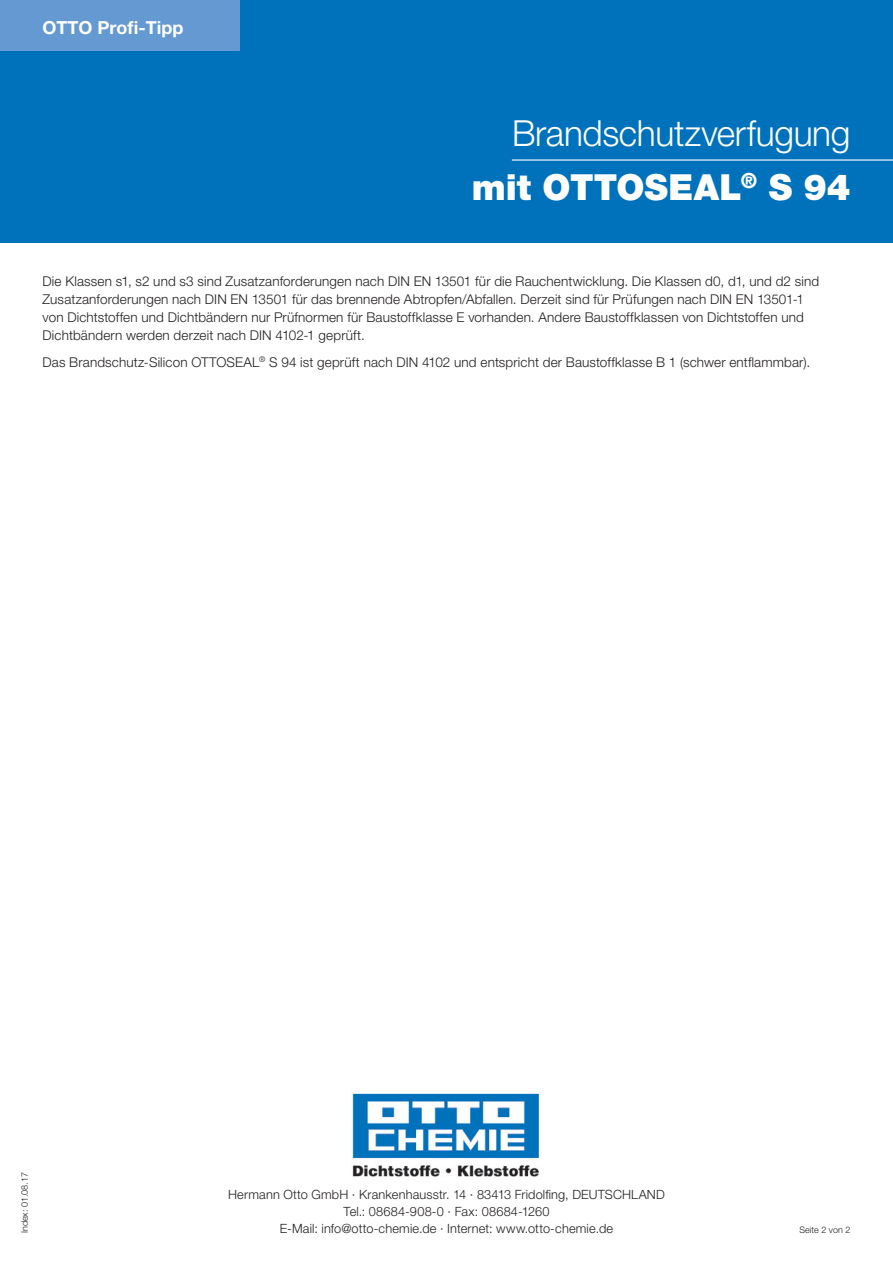
<style>
.page{position:relative;width:893px;height:1263px;background:#fff}
.page>*{position:absolute;margin:0;border:0;box-sizing:border-box;transform-origin:0 0}
.t1{font:300 36px/54px "Helvetica Neue LT Pro";letter-spacing:-.01em;color:#fff;text-align:right}
.t2{font:700 18px "Helvetica Neue LT Pro";color:#fff}
.t3{font:300 13.5px/18px "Helvetica Neue LT Pro";letter-spacing:.01em;color:#231f20}
.t4{font:300 12.75px/17.2px "Helvetica Neue LT Pro";letter-spacing:.015em;color:#231f20;text-align:center}
.t5{font:300 9px "Helvetica Neue LT Pro";color:#231f20}
.s1{font-weight:900}
</style>
<div class="page">
<div style="left:0;top:0;width:893px;height:242px;background:#0072bc"></div>
<hr style="left:512px;top:159px;width:381px;height:2px;background:#fff">
<div style="left:0;top:0;width:239px;height:51px;background:#6599d1"></div>
<img style="left:352px;top:1093px;width:188px;height:84px">
<h2 class="t2" style="left:43px;top:17px;width:142px">OTTO Profi-Tipp</h2>
<h1 class="t1" style="left:472px;top:105px;width:380px">Brandschutzverfugung <span class="s1">mit OTTOSEAL</span><sup>®</sup> <span class="s1">S 94</span></h1>
<p class="t3" style="left:43px;top:272px;width:778px">Die Klassen s1, s2 und s3 sind Zusatzanforderungen nach DIN EN 13501 für die Rauchentwicklung. Die Klassen d0, d1, und d2 sind Zusatzanforderungen nach DIN EN 13501 für das brennende Abtropfen/Abfallen. Derzeit sind für Prüfungen nach DIN EN 13501-1 von Dichtstoffen und Dichtbändern nur Prüfnormen für Baustoffklasse E vorhanden. Andere Baustoffklassen von Dichtstoffen und Dichtbändern werden derzeit nach DIN 4102-1 geprüft.</p>
<p class="t3" style="left:43px;top:352px;width:769px">Das Brandschutz-Silicon OTTOSEAL<sup>®</sup> S 94 ist geprüft nach DIN 4102 und entspricht der Baustoffklasse B 1 (schwer entflammbar).</p>
<p class="t5" style="left:19px;top:1233px;width:63px;rotate:-90deg">Index: 01.08.17</p>
<p class="t4" style="left:228px;top:1185px;width:438px">Hermann Otto GmbH · Krankenhausstr. 14 · 83413 Fridolfing, DEUTSCHLAND<br>Tel.: 08684-908-0 · Fax: 08684-1260<br>E-Mail: info@otto-chemie.de · Internet: www.otto-chemie.de</p>
<p class="t5" style="left:800px;top:1224px;width:52px">Seite 2 von 2</p>
</div>
